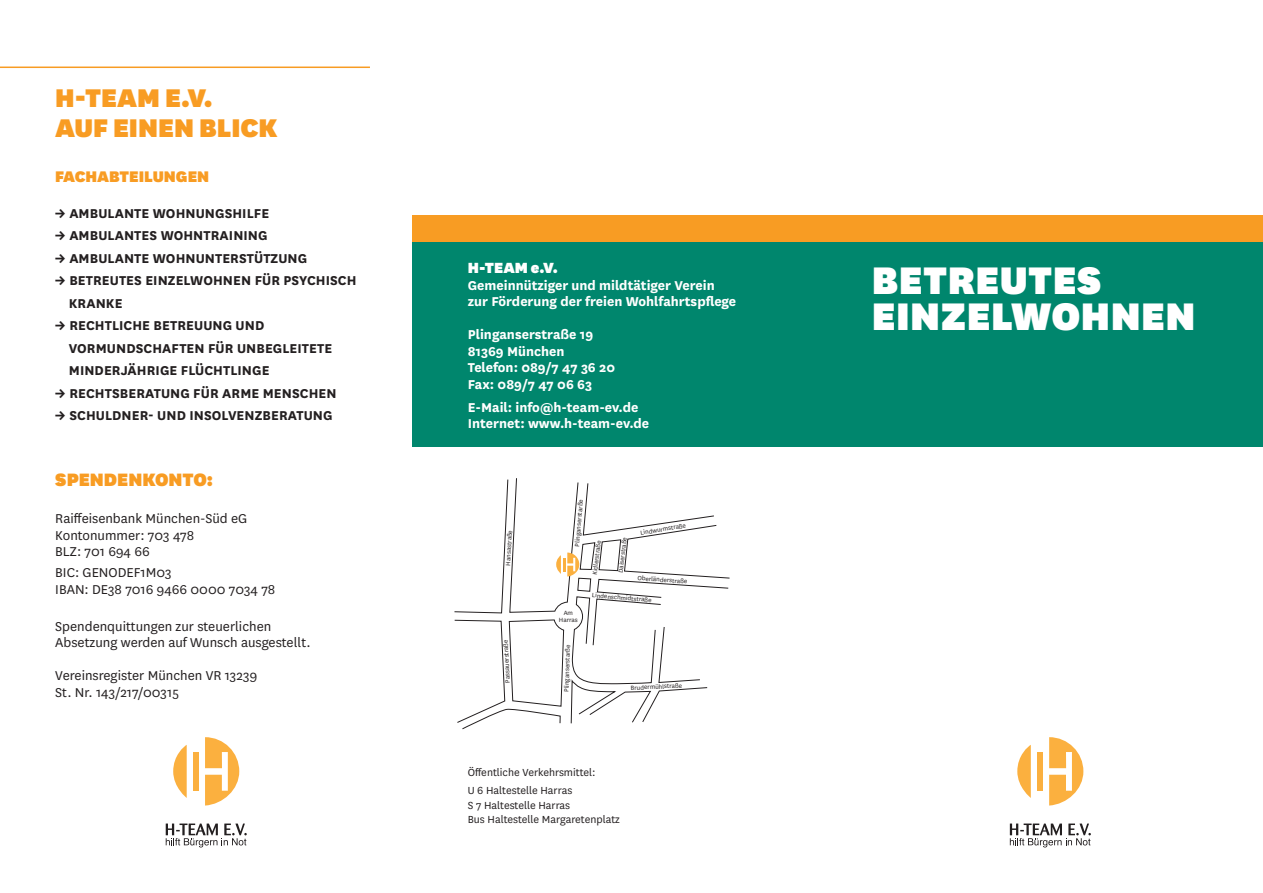
<style>
.page{position:relative;width:1263px;height:893px;background:#fff}
.page>*{position:absolute;margin:0;border:0;box-sizing:border-box;transform-origin:0 0}
.t1{font:900 45px/36px "National";letter-spacing:.01em;color:#fff}
.t2{font:900 30px/30px "National";color:#f89c23}
.t3{font:900 21px "National";color:#f89c23}
.t4{font:900 18px "National";color:#f89c23}
.t5{font:900 17.25px "National";color:#fff}
.t6{font:700 15px/22.5px "National";letter-spacing:.005em;color:#231f20}
.t7{font:15px/16.5px "National";color:#231f20}
.t8{font:700 15px/16.5px "National";color:#fff}
.t9{font:12px/18.6px "National";color:#231f20}
.t10{font:7.05px/7.1px "National";color:#231f20;text-align:center}
</style>
<div class="page">
<hr style="left:0;top:67px;width:370px;height:1px;background:#f89c23">
<div style="left:412px;top:242px;width:851px;height:204px;background:#00866d"></div>
<div style="left:412px;top:216px;width:851px;height:26px;background:#f89c23"></div>
<svg style="left:454px;top:479px;width:276px;height:251px"></svg>
<svg style="left:508px;top:478px;width:221px;height:246px"></svg>
<svg style="left:556px;top:542px;width:40px;height:34px"></svg>
<svg style="left:166px;top:823px;width:81px;height:24px"></svg>
<svg style="left:173px;top:745px;width:14px;height:53px"></svg>
<svg style="left:205px;top:737px;width:34px;height:68px"></svg>
<div style="left:193px;top:752px;width:6px;height:39px;background:#fbb03f"></div>
<svg style="left:1010px;top:823px;width:81px;height:24px"></svg>
<svg style="left:1017px;top:745px;width:14px;height:53px"></svg>
<svg style="left:1049px;top:737px;width:34px;height:68px"></svg>
<div style="left:1037px;top:752px;width:6px;height:39px;background:#fbb03f"></div>
<h2 class="t2" style="left:55px;top:81px;width:159px">H-TEAM E.V.<br>AUF EINEN</h2>
<h2 class="t2" style="left:199px;top:111px;width:80px">BLICK</h2>
<p class="t4" style="left:55px;top:164px;width:155px">FACHABTEILUNGEN</p>
<p class="t6" style="left:55px;top:201px;width:207px">→ AMBULANTE WOHNUNGSHILFE</p>
<p class="t6" style="left:55px;top:223px;width:212px">→ AMBULANTES WOHNTRAI NING</p>
<p class="t6" style="left:55px;top:246px;width:252px">→ AMBULANTE WOHNUNTE RSTÜTZUNG</p>
<p class="t6" style="left:69px;top:268px;width:289px;text-indent:-14px">→ BETREUTES EINZELWOHNEN FÜR PSYCHISCH<br>KRANKE</p>
<p class="t6" style="left:69px;top:313px;width:197px;text-indent:-14px">→ RECHTLICHE BETREUUNG UND<br>VORMUNDSCHAFTE</p>
<p class="t6" style="left:69px;top:336px;width:229px;text-indent:126px">N FÜR UNBEGLEITETE<br>MI NDERJÄHRIGE FLÜCHTLINGE</p>
<p class="t6" style="left:55px;top:381px;width:283px">→ RECHTSBERATUNG FÜR ARME MENSCHEN</p>
<p class="t6" style="left:55px;top:403px;width:277px">→ SCHULDNER- UND INSOLVENZBERATUNG</p>
<h3 class="t3" style="left:55px;top:465px;width:159px">SPENDENKONTO:</h3>
<p class="t7" style="left:55px;top:510px;width:193px">Raiffeisenbank München-Süd eG<br>Kontonummer: 703 478<br>BLZ: 701 694 66</p>
<p class="t7" style="left:55px;top:564px;width:222px">BIC: GENODEF1M03<br>IBAN: DE38 7016 9466 0000 7034 78</p>
<p class="t7" style="left:55px;top:617px;width:257px">Spendenquittungen zur steuerlichen<br>Absetzung werden auf Wunsch ausgestellt.</p>
<p class="t7" style="left:55px;top:667px;width:204px">Vereinsregister München VR 13239<br>St. Nr. 143/217/00315</p>
<p class="t5" style="left:468px;top:256px;width:91px">H-TEAM E.V.</p>
<p class="t8" style="left:468px;top:276px;width:270px">GEMEINNÜTZIGER UND MILDTÄTIGER VEREIN<br>ZUR FÖRDERUNG DER FREIEN WOHLFAHRTSPFLEGE</p>
<p class="t8" style="left:468px;top:325px;width:149px">PLINGANSERSTRAßE 19<br>81369 MÜNCHEN<br>TELEFON: 089/7 47 36 20<br>FAX: 089/7 47 06 63</p>
<p class="t8" style="left:468px;top:398px;width:183px">E-MAIL: INFO@H-TEAM-EV.DE<br>INTERNET: WWW.H-TEAM-EV.DE</p>
<p class="t10" style="left:504px;top:565px;width:37px;rotate:-87deg">Hansastraße</p>
<p class="t10" style="left:504px;top:683px;width:45px;rotate:-93deg">Passauerstraße</p>
<p class="t10" style="left:573px;top:546px;width:49px;rotate:-85deg">Plinganserstarße</p>
<p class="t10" style="left:559px;top:609px;width:20px">Am<br>Harras</p>
<p class="t10" style="left:562px;top:692px;width:49px;rotate:-88deg">Plinganserstarße</p>
<p class="t10" style="left:591px;top:574px;width:36px;rotate:-83deg">Kidlerstraße</p>
<p class="t10" style="left:617px;top:572px;width:37px;rotate:-83deg">Daiserstraße</p>
<p class="t10" style="left:640px;top:529px;width:48px;rotate:-9deg">Lindwurmstraße</p>
<p class="t10" style="left:638px;top:574px;width:51px;rotate:4deg">Oberländerstraße</p>
<p class="t10" style="left:592px;top:591px;width:61px;rotate:5deg">Lindenschmidtstraße</p>
<p class="t10" style="left:630px;top:684px;width:53px;rotate:-3deg">Brudermühlstraße</p>
<p class="t9" style="left:468px;top:762px;width:129px">Öffentliche Verkehrsmittel:<br>U 6 Haltestelle Harras</p>
<p class="t9" style="left:468px;top:797px;width:154px;line-height:14.4px">S 7 Haltestelle Harras<br>Bus Haltestelle Margaretenplatz</p>
<h1 class="t1" style="left:872px;top:259px;width:325px">BETREUTES<br>EINZELWOHNEN</h1>
</div>
